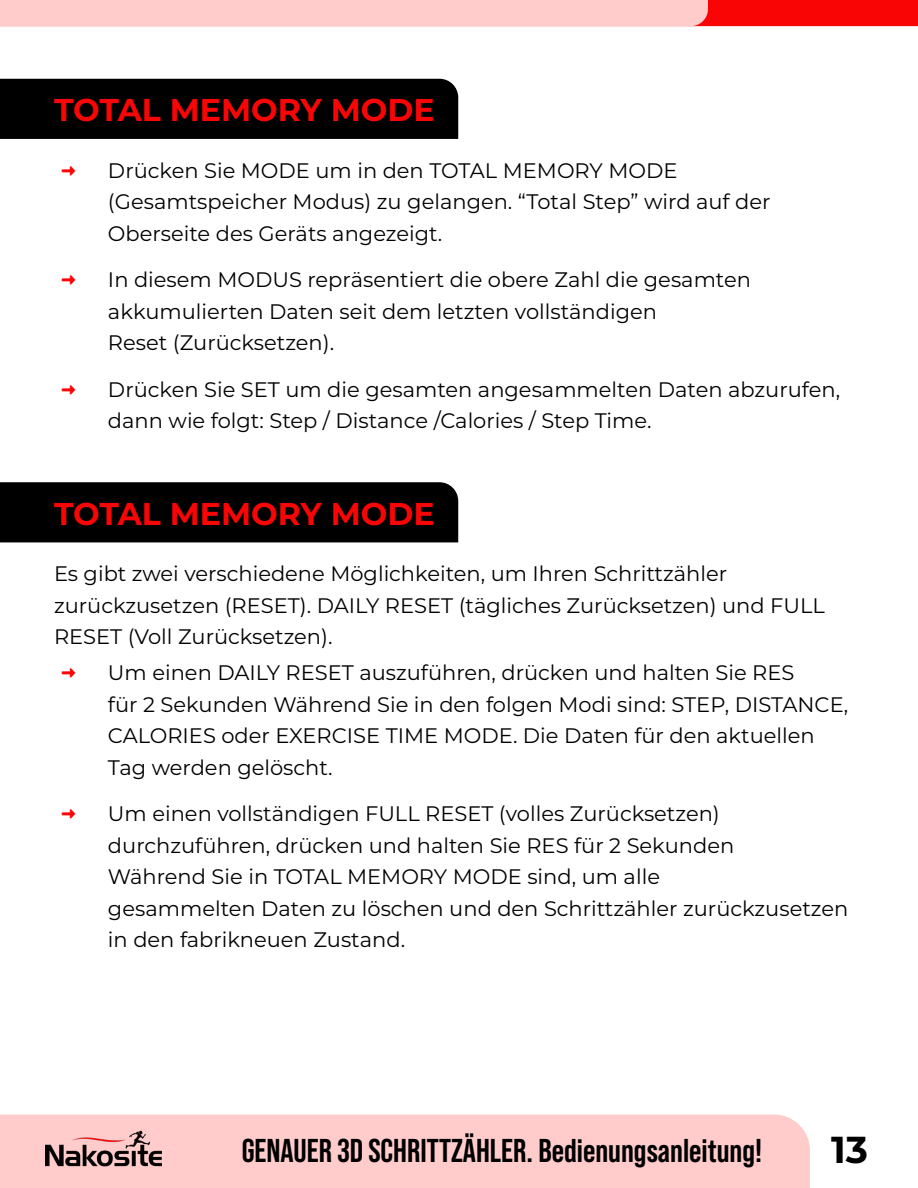
<style>
.page{position:relative;width:918px;height:1188px;background:#fff}
.page>*{position:absolute;margin:0;border:0;box-sizing:border-box;transform-origin:0 0}
.t1{font:700 37.5px "Montserrat";color:#000}
.t2{font:700 33px "Bebas Neue Pro";color:#000}
.t3{font:700 31.5px "Montserrat";color:#f90505}
.t4{font:21px/31.5px "Montserrat";color:#000}
</style>
<div class="page">
<div style="left:0;top:1114px;width:810px;height:74px;background:#ffcccb"></div>
<img style="left:46px;top:1130px;width:115px;height:36px">
<svg style="left:0;top:0;width:918px;height:26px;background:#fd9d9d"></svg>
<div style="left:0;top:78px;width:459px;height:61px;background:#000"></div>
<div style="left:0;top:482px;width:459px;height:61px;background:#000"></div>
<h3 class="t3" style="left:54px;top:87px;width:382px">TOTAL MEMORY MODE</h3>
<p class="t4" style="left:108px;top:154px;width:664px">Drücken Sie MODE um in den TOTAL MEMORY MODE (Gesamtspeicher Modus) zu gelangen. “Total Step” wird auf der<br>Oberseite des Geräts angezeigt.</p>
<p class="t4" style="left:108px;top:263px;width:644px">In diesem MODUS repräsentiert die obere Zahl die gesamten akkumulierten Daten seit dem letzten vollständigen<br>Reset (Zurücksetzen).</p>
<p class="t4" style="left:108px;top:373px;width:734px">Drücken Sie SET um die gesamten angesammelten Daten abzurufen, dann wie folgt: Step / Distance /Calories / Step Time.</p>
<h3 class="t3" style="left:54px;top:491px;width:382px">TOTAL MEMORY MODE</h3>
<p class="t4" style="left:54px;top:557px;width:772px">Es gibt zwei verschiedene Möglichkeiten, um Ihren Schrittzähler zurückzusetzen (RESET). DAILY RESET (tägliches Zurücksetzen) und FULL<br>RESET (Voll Zurücksetzen).</p>
<p class="t4" style="left:108px;top:656px;width:742px">Um einen DAILY RESET auszuführen, drücken und halten Sie RES<br>für 2 Sekunden Während Sie in den folgen Modi sind: STEP, DISTANCE, CALORIES oder EXERCISE TIME MODE. Die Daten für den aktuellen Tag werden gelöscht.</p>
<p class="t4" style="left:108px;top:797px;width:742px">Um einen vollständigen FULL RESET (volles Zurücksetzen) durchzuführen, drücken und halten Sie RES für 2 Sekunden<br>Während Sie in TOTAL MEMORY MODE sind, um alle<br>gesammelten Daten zu löschen und den Schrittzähler zurückzusetzen in den fabrikneuen Zustand.</p>
<h2 class="t2" style="left:242px;top:1131px;width:522px">GENAUER 3D SCHRITTZÄHLER. Bedienungsanleitung!</h2>
<h1 class="t1" style="left:831px;top:1123px;width:38px">13</h1>
</div>
